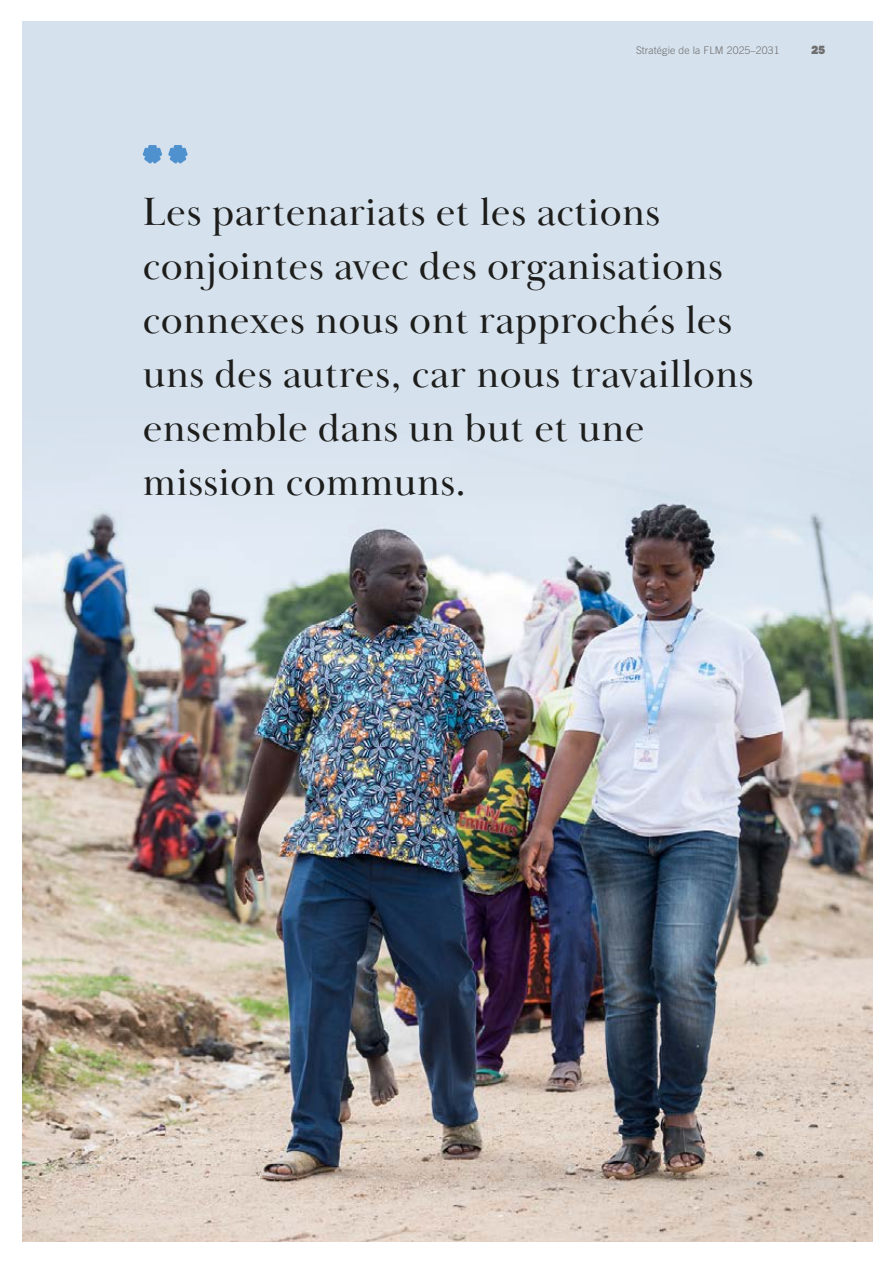
<style>
.page{position:relative;width:893px;height:1263px;background:#fff}
.page>*{position:absolute;margin:0;border:0;box-sizing:border-box;transform-origin:0 0}
.t1{font:40.5px/54px "Baskerville Display PT";letter-spacing:.01em;color:#1d1d1b}
.t2{font:900 12px "Centra No 2";color:#706f6f}
.t3{font:300 10.5px "Trade Gothic LT Std";letter-spacing:.01em;color:#706f6f}
</style>
<div class="page">
<div style="left:22px;top:21px;width:850px;height:1221px;background:#d5e1ed"></div>
<img style="left:22px;top:503px;width:850px;height:739px">
<svg style="left:142px;top:145px;width:46px;height:19px"></svg>
<p class="t3" style="left:636px;top:44px;width:145px">Stratégie de la FLM 2025–2031</p>
<p class="t2" style="left:811px;top:42px;width:15px">25</p>
<p class="t1" style="left:143px;top:186px;width:612px">Les partenariats et les actions conjointes avec des organisations connexes nous ont rapprochés les uns des autres, car nous travaillons ensemble dans un but et une mission communs.</p>
</div>
